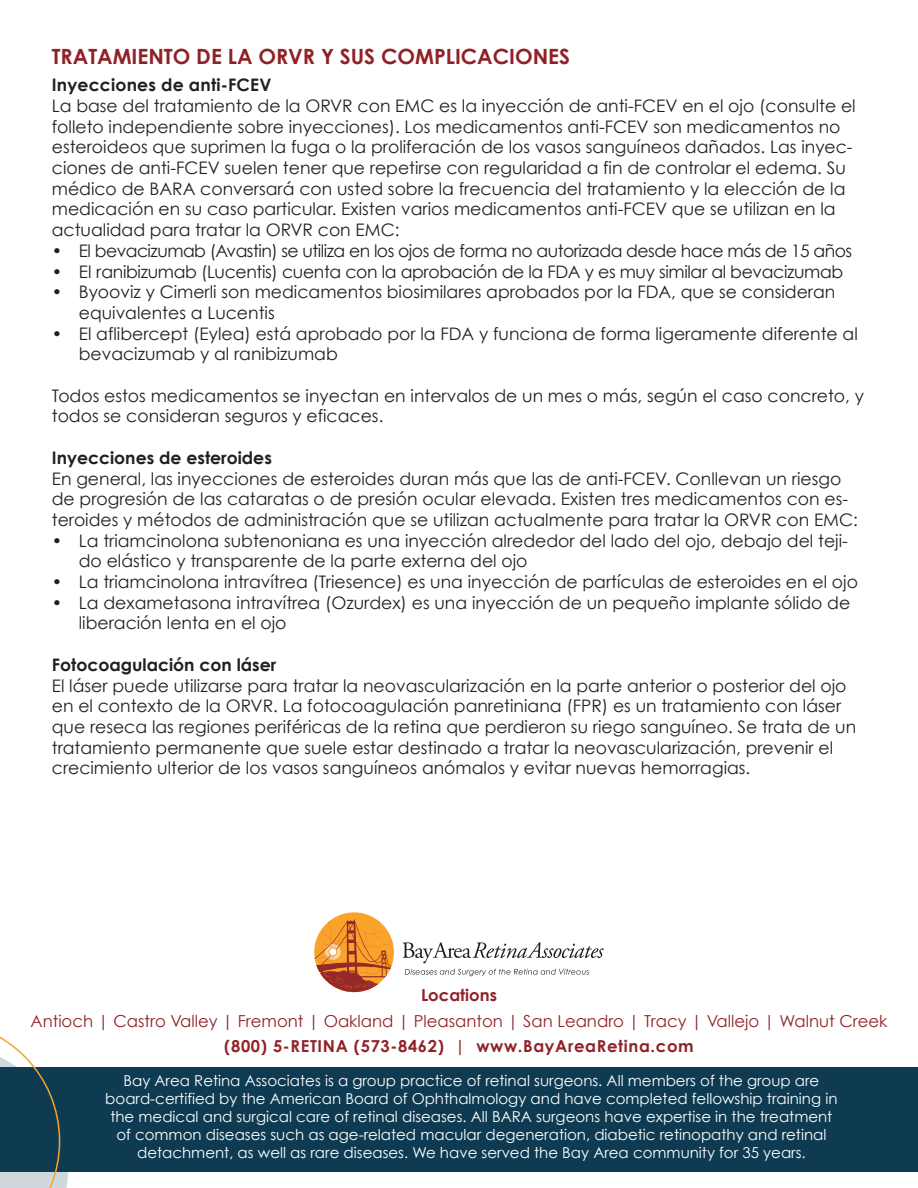
<style>
.page{position:relative;width:918px;height:1188px;background:#fff}
.page>*{position:absolute;margin:0;border:0;box-sizing:border-box;transform-origin:0 0}
.t1{font:700 21px "Century Gothic";color:#902227}
.t2{font:17.25px/20.7px "Century Gothic";color:#231f20}
.t3{font:17.25px "Century Gothic";letter-spacing:-.03em;color:#231f20}
.t4{font:17.25px "Century Gothic";letter-spacing:-.02em;color:#231f20}
.t5{font:700 17.25px "Century Gothic";color:#231f20}
.t6{font:16.5px "Century Gothic";color:#902227}
.t7{font:700 16.5px "Century Gothic";letter-spacing:.04em;color:#902227}
.t8{font:700 16.5px "Century Gothic";color:#902227}
.t9{font:15px/18px "Century Gothic";color:#fff;text-align:center}
</style>
<div class="page">
<div style="left:0;top:1067px;width:918px;height:105px;background:#0e3b52"></div>
<svg style="left:0;top:1036px;width:69px;height:152px"></svg>
<div style="left:314px;top:912px;width:80px;height:80px;background:#f9a32a;border-radius:50%"></div>
<svg style="left:403px;top:942px;width:201px;height:21px"></svg>
<svg style="left:405px;top:969px;width:184px;height:7px"></svg>
<svg style="left:315px;top:919px;width:78px;height:73px"></svg>
<p class="t1" style="left:52px;top:43px;width:520px">TRATAMIENTO DE LA ORVR Y SUS COMPLICACIONES</p>
<p class="t5" style="left:52px;top:74px;width:221px">Inyecciones de anti-FCEV</p>
<p class="t2" style="left:52px;top:95px;width:805px">La base del tratamiento de la ORVR con EMC es la inyección de anti-FCEV en el ojo (consulte el folleto independiente sobre inyecciones). Los medicamentos anti-FCEV son medicamentos no esteroideos que suprimen la fuga o la proliferación de los vasos sanguíneos dañados. Las inyec&shy;ciones de anti-FCEV suelen tener que repetirse con regularidad a fin de controlar el edema. Su médico de BARA conversará con usted sobre la frecuencia del tratamiento y la elección de la medicación en su caso particular. Existen varios medicamentos anti-FCEV que se utilizan en la actualidad para tratar la ORVR con EMC:</p>
<p class="t3" style="left:52px;top:240px;width:802px">• El bevacizumab (Avastin) se utiliza en los ojos de forma no autorizada desde hace más de 15 años</p>
<p class="t4" style="left:52px;top:261px;width:793px">• El ranibizumab (Lucentis) cuenta con la aprobación de la FDA y es muy similar al bevacizumab</p>
<p class="t2" style="left:79px;top:281px;width:758px;text-indent:-27px">• Byooviz y Cimerli son medicamentos biosimilares aprobados por la FDA, que se consideran equivalentes a Lucentis</p>
<p class="t2" style="left:79px;top:323px;width:780px;text-indent:-27px">• El aflibercept (Eylea) está aprobado por la FDA y funciona de forma ligeramente diferente al bevacizumab y al ranibizumab</p>
<p class="t2" style="left:52px;top:385px;width:814px">Todos estos medicamentos se inyectan en intervalos de un mes o más, según el caso concreto, y todos se consideran seguros y eficaces.</p>
<p class="t5" style="left:52px;top:447px;width:222px">Inyecciones de esteroides</p>
<p class="t2" style="left:52px;top:468px;width:808px">En general, las inyecciones de esteroides duran más que las de anti-FCEV. Conllevan un riesgo de progresión de las cataratas o de presión ocular elevada. Existen tres medicamentos con es&shy;teroides y métodos de administración que se utilizan actualmente para tratar la ORVR con EMC:</p>
<p class="t2" style="left:79px;top:530px;width:771px;text-indent:-27px">• La triamcinolona subtenoniana es una inyección alrededor del lado del ojo, debajo del teji&shy;do elástico y transparente de la parte externa del ojo</p>
<p class="t2" style="left:52px;top:571px;width:808px">• La triamcinolona intravítrea (Triesence) es una inyección de partículas de esteroides en el ojo</p>
<p class="t2" style="left:79px;top:592px;width:773px;text-indent:-27px">• La dexametasona intravítrea (Ozurdex) es una inyección de un pequeño implante sólido de liberación lenta en el ojo</p>
<p class="t5" style="left:52px;top:654px;width:226px">Fotocoagulación con láser</p>
<p class="t2" style="left:52px;top:675px;width:806px">El láser puede utilizarse para tratar la neovascularización en la parte anterior o posterior del ojo en el contexto de la ORVR. La fotocoagulación panretiniana (FPR) es un tratamiento con láser que reseca las regiones periféricas de la retina que perdieron su riego sanguíneo. Se trata de un tratamiento permanente que suele estar destinado a tratar la neovascularización, prevenir el crecimiento ulterior de los vasos sanguíneos anómalos y evitar nuevas hemorragias.</p>
<p class="t8" style="left:421px;top:985px;width:77px">Locations</p>
<p class="t6" style="left:30px;top:1011px;width:859px">Antioch | Castro Valley | Fremont | Oakland | Pleasanton | San Leandro | Tracy | Vallejo | Walnut Creek</p>
<p class="t7" style="left:224px;top:1036px;width:471px">(800) 5-RETINA (573-8462) | www.BayAreaRetina.com</p>
<p class="t9" style="left:105px;top:1072px;width:734px">Bay Area Retina Associates is a group practice of retinal surgeons. All members of the group are board-certified by the American Board of Ophthalmology and have completed fellowship training in the medical and surgical care of retinal diseases. All BARA surgeons have expertise in the treatment of common diseases such as age-related macular degeneration, diabetic retinopathy and retinal detachment, as well as rare diseases. We have served the Bay Area community for 35 years.</p>
</div>
